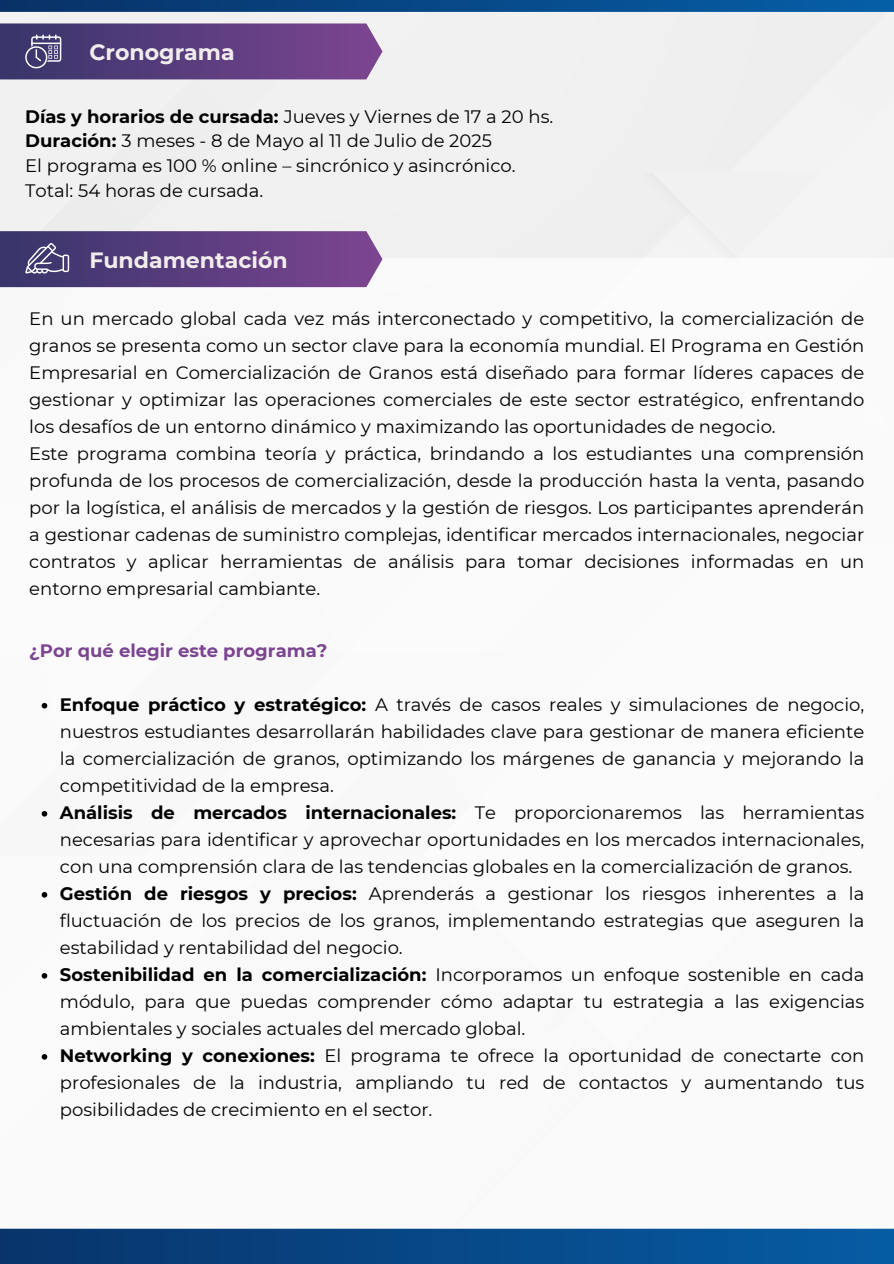
<style>
.page{position:relative;width:894px;height:1264px;background:#fff}
.page>*{position:absolute;margin:0;border:0;box-sizing:border-box;transform-origin:0 0}
.t1{font:700 22.05px "Montserrat";color:#f1eded}
.t2{font:18px/27px "Montserrat";color:#000001;text-align:justify}
.t3{font:700 18px "Montserrat";color:#7b4590}
.s1{font-weight:700}
</style>
<div class="page">
<svg style="left:0;top:0;width:893px;height:12px;background:#084987"></svg>
<svg style="left:0;top:23px;width:382px;height:56px;background:#604582"></svg>
<svg style="left:0;top:231px;width:382px;height:56px;background:#5f4482"></svg>
<div style="left:0;top:1228px;width:893px;height:35px;background:linear-gradient(to right,#08346b,#065ca3)"></div>
<svg style="left:42px;top:703px;width:5px;height:5px"></svg>
<svg style="left:42px;top:811px;width:5px;height:5px"></svg>
<svg style="left:42px;top:892px;width:5px;height:5px"></svg>
<svg style="left:42px;top:973px;width:5px;height:5px"></svg>
<svg style="left:42px;top:1054px;width:5px;height:5px"></svg>
<p class="t1" style="left:89px;top:39px;width:147px">Cronograma</p>
<p class="t2" style="left:25px;top:103px;width:529px"><span class="s1">Días y horarios de cursada:</span> Jueves y Viernes de 17 a 20 hs.</p>
<p class="t2" style="left:25px;top:127px;width:468px"><span class="s1">Duración:</span> 3 meses - 8 de Mayo al 11 de Julio de 2025</p>
<h2 class="t2" style="left:25px;top:152px;width:492px">El programa es 100 % online – sincrónico y asincrónico.</h2>
<p class="t2" style="left:25px;top:177px;width:239px">Total: 54 horas de cursada.</p>
<p class="t1" style="left:89px;top:246px;width:200px">Fundamentación</p>
<p class="t2" style="left:29px;top:305px;width:836px">En un mercado global cada vez más interconectado y competitivo, la comercialización de granos se presenta como un sector clave para la economía mundial. El Programa en Gestión Empresarial en Comercialización de Granos está diseñado para formar líderes capaces de gestionar y optimizar las operaciones comerciales de este sector estratégico, enfrentando los desafíos de un entorno dinámico y maximizando las oportunidades de negocio.</p>
<h1 class="t2" style="left:29px;top:440px;width:836px">Este programa combina teoría y práctica, brindando a los estudiantes una comprensión profunda de los procesos de comercialización, desde la producción hasta la venta, pasando por la logística, el análisis de mercados y la gestión de riesgos. Los participantes aprenderán a gestionar cadenas de suministro complejas, identificar mercados internacionales, negociar contratos y aplicar herramientas de análisis para tomar decisiones informadas en un entorno empresarial cambiante.</h1>
<p class="t3" style="left:29px;top:639px;width:299px">¿Por qué elegir este programa?</p>
<p class="t2" style="left:60px;top:690px;width:805px"><span class="s1">Enfoque práctico y estratégico:</span> A través de casos reales y simulaciones de negocio, nuestros estudiantes desarrollarán habilidades clave para gestionar de manera eficiente la comercialización de granos, optimizando los márgenes de ganancia y mejorando la competitividad de la empresa.</p>
<p class="t2" style="left:60px;top:798px;width:805px"><span class="s1">Análisis de mercados internacionales:</span> Te proporcionaremos las herramientas necesarias para identificar y aprovechar oportunidades en los mercados internacionales, con una comprensión clara de las tendencias globales en la comercialización de granos.</p>
<p class="t2" style="left:60px;top:879px;width:805px"><span class="s1">Gestión de riesgos y precios:</span> Aprenderás a gestionar los riesgos inherentes a la fluctuación de los precios de los granos, implementando estrategias que aseguren la estabilidad y rentabilidad del negocio.</p>
<p class="t2" style="left:60px;top:960px;width:805px"><span class="s1">Sostenibilidad en la comercialización:</span> Incorporamos un enfoque sostenible en cada módulo, para que puedas comprender cómo adaptar tu estrategia a las exigencias ambientales y sociales actuales del mercado global.</p>
<h1 class="t2" style="left:60px;top:1041px;width:805px"><span class="s1">Networking y conexiones:</span> El programa te ofrece la oportunidad de conectarte con profesionales de la industria, ampliando tu red de contactos y aumentando tus posibilidades de crecimiento en el sector.</h1>
</div>
